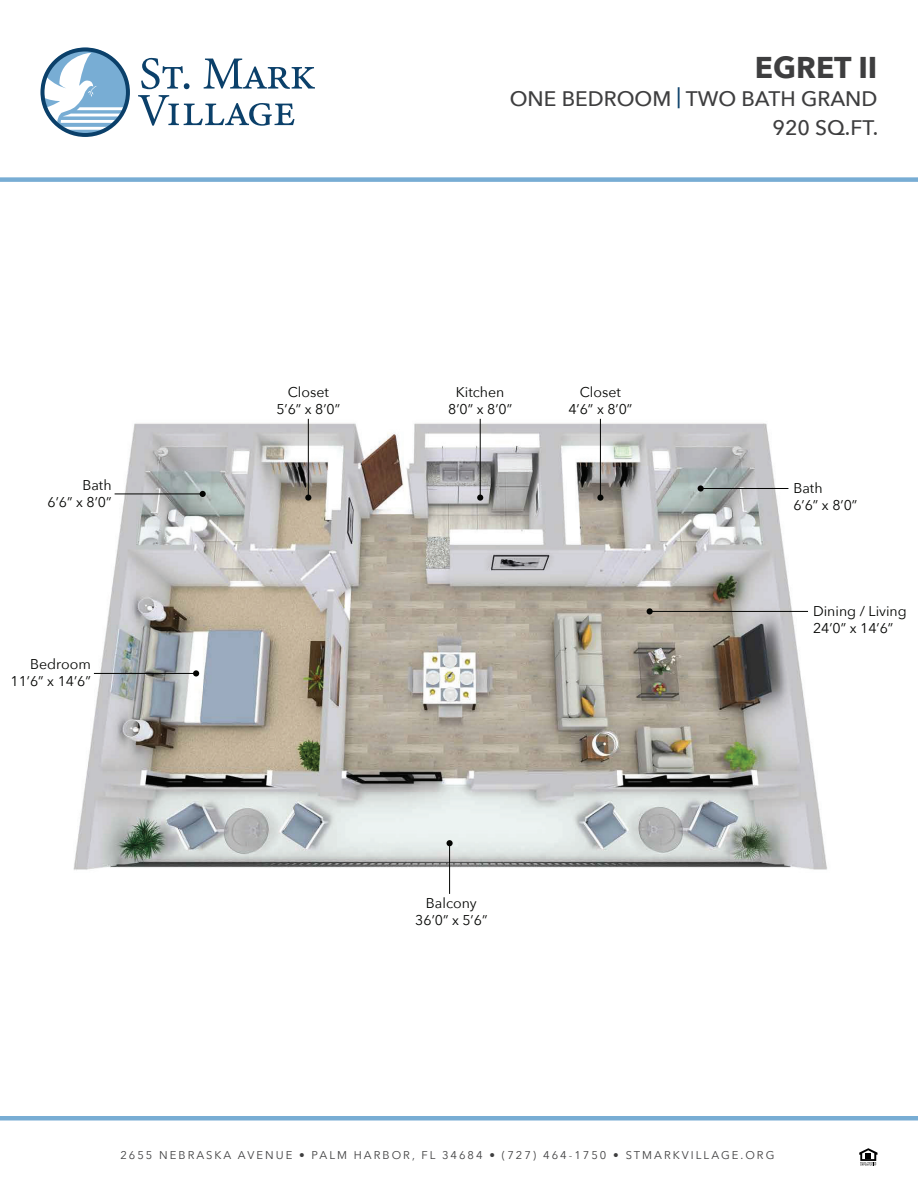
<style>
.page{position:relative;width:918px;height:1188px;background:#fff}
.page>*{position:absolute;margin:0;border:0;box-sizing:border-box;transform-origin:0 0}
.t1{font:700 30px "Avenir Next";color:#3e3e3f}
.t2{font:500 21px "Avenir Next";color:#3e3e3f}
.t3{font:14.1px/17px "Avenir Next";color:#040503;text-align:center}
.t4{font:11.25px "Avenir Next";letter-spacing:.18em;color:#3e3e3f}
.s1{color:#0b406a}
</style>
<div class="page">
<svg style="left:859px;top:1148px;width:18px;height:18px"></svg>
<svg style="left:41px;top:48px;width:88px;height:88px"></svg>
<svg style="left:141px;top:58px;width:49px;height:31px"></svg>
<svg style="left:204px;top:59px;width:111px;height:30px"></svg>
<svg style="left:138px;top:95px;width:157px;height:31px"></svg>
<div style="left:41px;top:48px;width:89px;height:89px;border:4px solid #0b406a;border-radius:50%"></div>
<div style="left:0;top:177px;width:918px;height:5px;background:#78add4"></div>
<hr style="left:0;top:1116px;width:918px;height:4px;background:#78add4">
<img style="left:73px;top:418px;width:754px;height:476px">
<hr style="left:115px;top:494px;width:88px;height:1px;background:#040503">
<svg style="left:200px;top:491px;width:6px;height:6px"></svg>
<hr style="left:94px;top:673px;width:102px;height:1px;background:#040503">
<div style="left:193px;top:670px;width:6px;height:7px;background:#040503;border-radius:50%"></div>
<hr style="left:650px;top:611px;width:158px;height:1px;background:#040503">
<svg style="left:647px;top:608px;width:6px;height:6px"></svg>
<hr style="left:449px;top:843px;width:1px;height:51px;background:#040503">
<svg style="left:447px;top:840px;width:6px;height:6px"></svg>
<hr style="left:308px;top:419px;width:1px;height:79px;background:#040503">
<svg style="left:305px;top:495px;width:6px;height:6px"></svg>
<hr style="left:480px;top:419px;width:1px;height:79px;background:#040503">
<svg style="left:477px;top:495px;width:6px;height:6px"></svg>
<hr style="left:600px;top:419px;width:1px;height:79px;background:#040503">
<svg style="left:597px;top:495px;width:6px;height:6px"></svg>
<hr style="left:701px;top:488px;width:87px;height:1px;background:#040503">
<div style="left:698px;top:485px;width:6px;height:7px;background:#040503;border-radius:50%"></div>
<p class="t1" style="left:755px;top:41px;width:124px">EGRET II</p>
<p class="t2" style="left:510px;top:81px;width:369px">ONE BEDROOM <span class="s1">|</span> TWO BATH GRAND</p>
<p class="t2" style="left:773px;top:109px;width:107px">920 SQ.FT.</p>
<p class="t3" style="left:48px;top:476px;width:66px;text-align:right">Bath<br>6’6” x 8’0”</p>
<p class="t3" style="left:11px;top:655px;width:82px;text-align:right">Bedroom<br>11’6” x 14’6”</p>
<p class="t3" style="left:276px;top:383px;width:65px">Closet<br>5’6” x 8’0”</p>
<p class="t3" style="left:448px;top:383px;width:65px">Kitchen<br>8’0” x 8’0”</p>
<p class="t3" style="left:568px;top:383px;width:65px">Closet<br>4’6” x 8’0”</p>
<p class="t3" style="left:415px;top:894px;width:74px">Balcony<br>36’0” x 5’6”</p>
<p class="t3" style="left:793px;top:479px;width:65px;text-align:left">Bath<br>6’6” x 8’0”</p>
<p class="t3" style="left:813px;top:602px;width:95px;text-align:left">Dining / Living<br>24’0” x 14’6”</p>
<p class="t4" style="left:120px;top:1145px;width:656px">2655 NEBRASKA AVENUE • PALM HARBOR, FL 34684 • (727) 464-1750 • STMARKVILLAGE.ORG</p>
</div>
